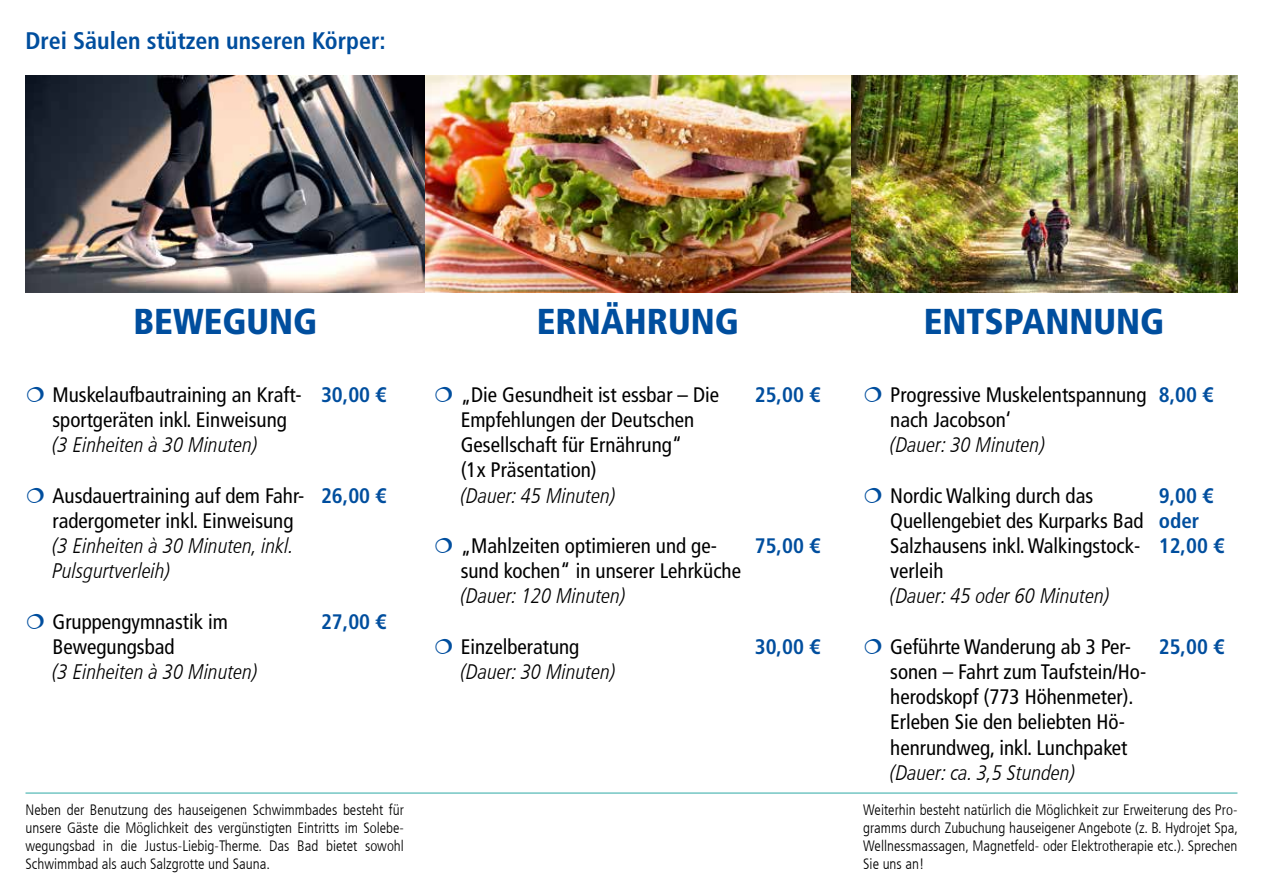
<style>
.page{position:relative;width:1263px;height:893px;background:#fff}
.page>*{position:absolute;margin:0;border:0;box-sizing:border-box;transform-origin:0 0}
.t1{font:900 condensed 36px "Frutiger LT Com";color:#004e9e}
.t2{font:700 condensed 24px "Frutiger LT Com";color:#004e9e}
.t3{font:condensed 21px/25.2px "Frutiger LT Com";color:#000}
.t4{font:italic 300 condensed 21px/25.2px "Frutiger LT Com";color:#000}
.t5{font:700 condensed 21px/25.2px "Frutiger LT Com";color:#004e9e}
.t6{font:300 condensed 15px/18px "Frutiger LT Com";color:#000;text-align:justify}
</style>
<div class="page">
<img style="left:26px;top:76px;width:1211px;height:216px">
<hr style="left:26px;top:792px;width:1211px;height:2px;background:#74c6c3">
<p class="t2" style="left:26px;top:26px;width:362px">Drei Säulen stützen unseren Körper:</p>
<h1 class="t1" style="left:134px;top:300px;width:185px">BEWEGUNG</h1>
<h1 class="t1" style="left:537px;top:300px;width:204px">ERNÄHRUNG</h1>
<h1 class="t1" style="left:924px;top:300px;width:242px">ENTSPANNUNG</h1>
<p class="t3" style="left:53px;top:382px;width:251px">Muskelaufbautraining an Kraft&shy;sportgeräten inkl. Einweisung</p>
<p class="t4" style="left:53px;top:433px;width:207px">(3 Einheiten à 30 Minuten)</p>
<p class="t3" style="left:53px;top:483px;width:253px">Ausdauertraining auf dem Fahr&shy;radergometer inkl. Einweisung</p>
<p class="t4" style="left:53px;top:533px;width:243px">(3 Einheiten à 30 Minuten, inkl.<br>Pulsgurtverleih)</p>
<p class="t3" style="left:53px;top:609px;width:177px">Gruppengymnastik im<br>Bewegungsbad</p>
<p class="t4" style="left:53px;top:659px;width:207px">(3 Einheiten à 30 Minuten)</p>
<p class="t5" style="left:321px;top:382px;width:67px">30,00 €</p>
<p class="t5" style="left:321px;top:483px;width:67px">26,00 €</p>
<p class="t5" style="left:321px;top:609px;width:67px">27,00 €</p>
<p class="t3" style="left:461px;top:382px;width:260px">„Die Gesundheit ist essbar – Die<br>Empfehlungen der Deutschen<br>Gesellschaft für Ernährung“<br>(1x Präsentation)</p>
<p class="t4" style="left:461px;top:483px;width:156px">(Dauer: 45 Minuten)</p>
<p class="t3" style="left:461px;top:533px;width:282px">„Mahlzeiten optimieren und ge&shy;sund kochen“ in unserer Lehrküche</p>
<p class="t4" style="left:461px;top:584px;width:166px">(Dauer: 120 Minuten)</p>
<p class="t3" style="left:461px;top:634px;width:120px">Einzelberatung</p>
<p class="t4" style="left:461px;top:659px;width:156px">(Dauer: 30 Minuten)</p>
<p class="t5" style="left:755px;top:382px;width:67px">25,00 €</p>
<p class="t5" style="left:755px;top:533px;width:67px">75,00 €</p>
<p class="t5" style="left:755px;top:634px;width:67px">30,00 €</p>
<p class="t3" style="left:890px;top:382px;width:258px">Progressive Muskelentspannung nach Jacobson‘</p>
<p class="t4" style="left:890px;top:433px;width:156px">(Dauer: 30 Minuten)</p>
<p class="t3" style="left:890px;top:483px;width:255px">Nordic Walking durch das<br>Quellengebiet des Kurparks Bad<br>Salzhausens inkl. Walkingstock&shy;verleih</p>
<p class="t4" style="left:890px;top:584px;width:221px">(Dauer: 45 oder 60 Minuten)</p>
<p class="t3" style="left:890px;top:634px;width:258px">Geführte Wanderung ab 3 Per&shy;sonen – Fahrt zum Taufstein/Ho&shy;herodskopf (773 Höhenmeter).<br>Erleben Sie den beliebten Hö&shy;henrundweg, inkl. Lunchpaket</p>
<p class="t4" style="left:890px;top:760px;width:187px">(Dauer: ca. 3,5 Stunden)</p>
<p class="t5" style="left:1159px;top:382px;width:56px">8,00 €</p>
<p class="t5" style="left:1159px;top:483px;width:67px">9,00 € oder<br>12,00 €</p>
<p class="t5" style="left:1159px;top:634px;width:67px">25,00 €</p>
<p class="t6" style="left:26px;top:801px;width:380px">Neben der Benutzung des hauseigenen Schwimmbades besteht für unsere Gäste die Möglichkeit des vergünstigten Eintritts im Solebe&shy;wegungsbad in die Justus-Liebig-Therme. Das Bad bietet sowohl Schwimmbad als auch Salzgrotte und Sauna.</p>
<p class="t6" style="left:863px;top:801px;width:376px">Weiterhin besteht natürlich die Möglichkeit zur Erweiterung des Pro&shy;gramms durch Zubuchung hauseigener Angebote (z. B. Hydrojet Spa, Wellnessmassagen, Magnetfeld- oder Elektrotherapie etc.). Sprechen Sie uns an!</p>
</div>
